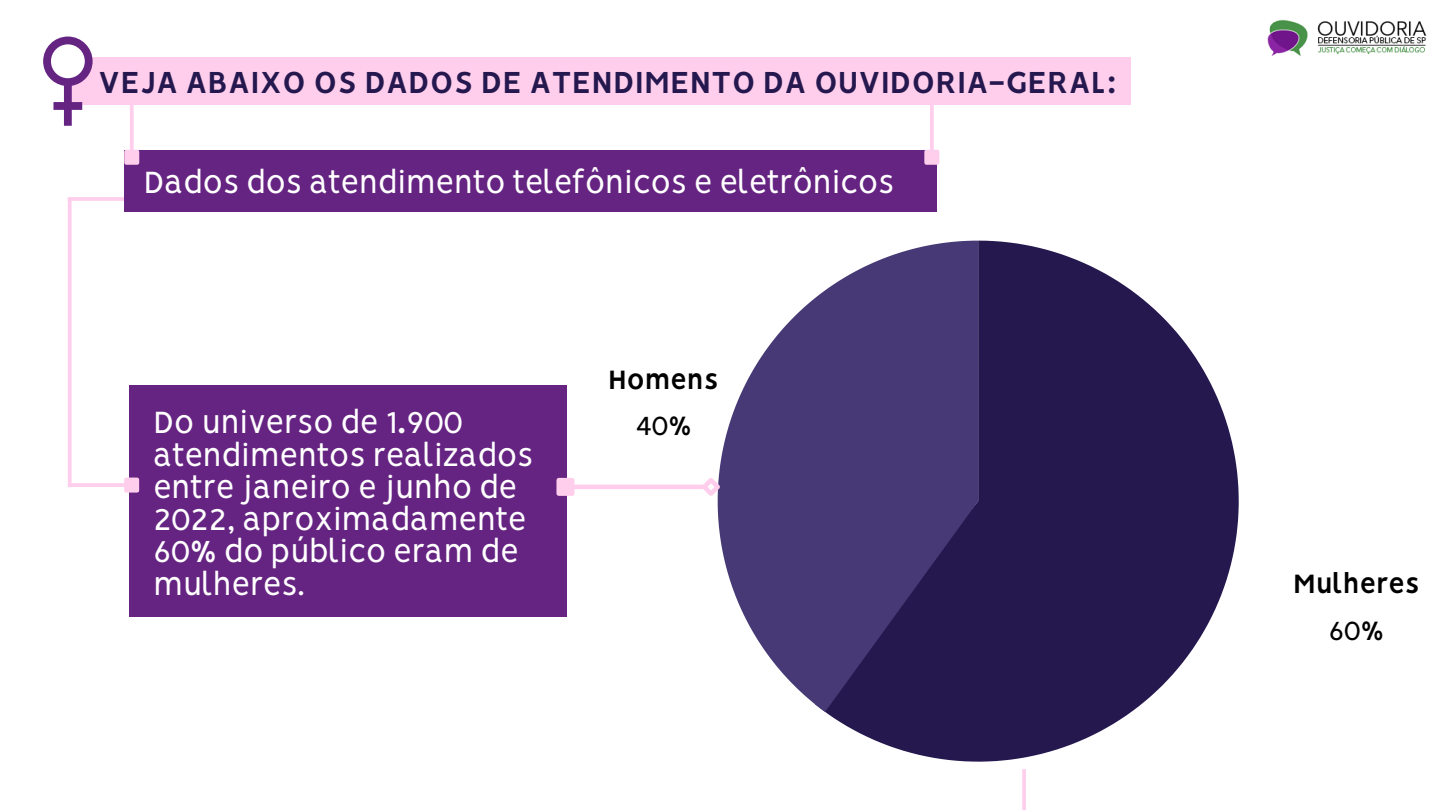
<style>
.page{position:relative;width:1440px;height:810px;background:#fff}
.page>*{position:absolute;margin:0;border:0;box-sizing:border-box;transform-origin:0 0}
.t1{font:38.6px/32.2px "RTL Sondos Regular";color:#fff}
.t2{font:38.6px "RTL Sondos Bold";color:#25184f}
.t3{font:33.6px/47px "RTL Sondos Bold";color:#000;text-align:center}
.s1{font-family:"RTL Sondos Bold"}
</style>
<div class="page">
<div style="left:68px;top:57px;width:1062px;height:48px;background:#ffceec"></div>
<svg style="left:43px;top:37px;width:50px;height:89px"></svg>
<hr style="left:68px;top:197px;width:58px;height:4px;background:#ffceec">
<div style="left:125px;top:151px;width:812px;height:61px;background:#662482"></div>
<svg style="left:130px;top:105px;width:4px;height:45px"></svg>
<div style="left:126px;top:152px;width:11px;height:11px;background:#ffceec"></div>
<div style="left:124px;top:150px;width:15px;height:15px;border:4px solid #ffceec"></div>
<svg style="left:930px;top:105px;width:4px;height:45px"></svg>
<div style="left:926px;top:152px;width:11px;height:11px;background:#ffceec"></div>
<div style="left:924px;top:150px;width:15px;height:15px;border:4px solid #ffceec"></div>
<svg style="left:68px;top:201px;width:4px;height:282px"></svg>
<div style="left:129px;top:385px;width:438px;height:232px;background:#662482"></div>
<hr style="left:68px;top:483px;width:57px;height:4px;background:#ffceec">
<div style="left:126px;top:479px;width:11px;height:12px;background:#ffceec"></div>
<div style="left:124px;top:478px;width:15px;height:15px;border:4px solid #ffceec"></div>
<svg style="left:825px;top:241px;width:414px;height:521px;fill:#25184f"></svg>
<svg style="left:718px;top:241px;width:260px;height:471px;fill:#463975"></svg>
<svg style="left:978px;top:241px;width:1px;height:260px"></svg>
<hr style="left:573px;top:485px;width:132px;height:4px;background:#ffceec">
<svg style="left:698px;top:474px;width:26px;height:26px"></svg>
<div style="left:559px;top:480px;width:13px;height:14px;background:#ffceec"></div>
<div style="left:556px;top:478px;width:19px;height:18px;border:5px solid #ffceec"></div>
<hr style="left:1022px;top:769px;width:4px;height:41px;background:#ffceec">
<img style="left:1267px;top:19px;width:160px;height:38px">
<p class="t2" style="left:98px;top:54px;width:1020px">VEJA ABAIXO OS DADOS DE ATENDIMENTO DA OUVIDORIA-GERAL:</p>
<p class="t1" style="left:144px;top:161px;width:752px">Dados dos atendimento telefônicos e eletrônicos</p>
<p class="t1" style="left:153px;top:402px;width:382px">Do universo de <span class="s1">1.900 </span>atendimentos realizados entre janeiro e junho de<br><span class="s1">2022</span>, aproximadamente<br><span class="s1">60%</span> do público eram de mulheres.</p>
<p class="t3" style="left:608px;top:352px;width:112px">Homens<br>40%</p>
<p class="t3" style="left:1293px;top:556px;width:128px">Mulheres<br>60%</p>
</div>
